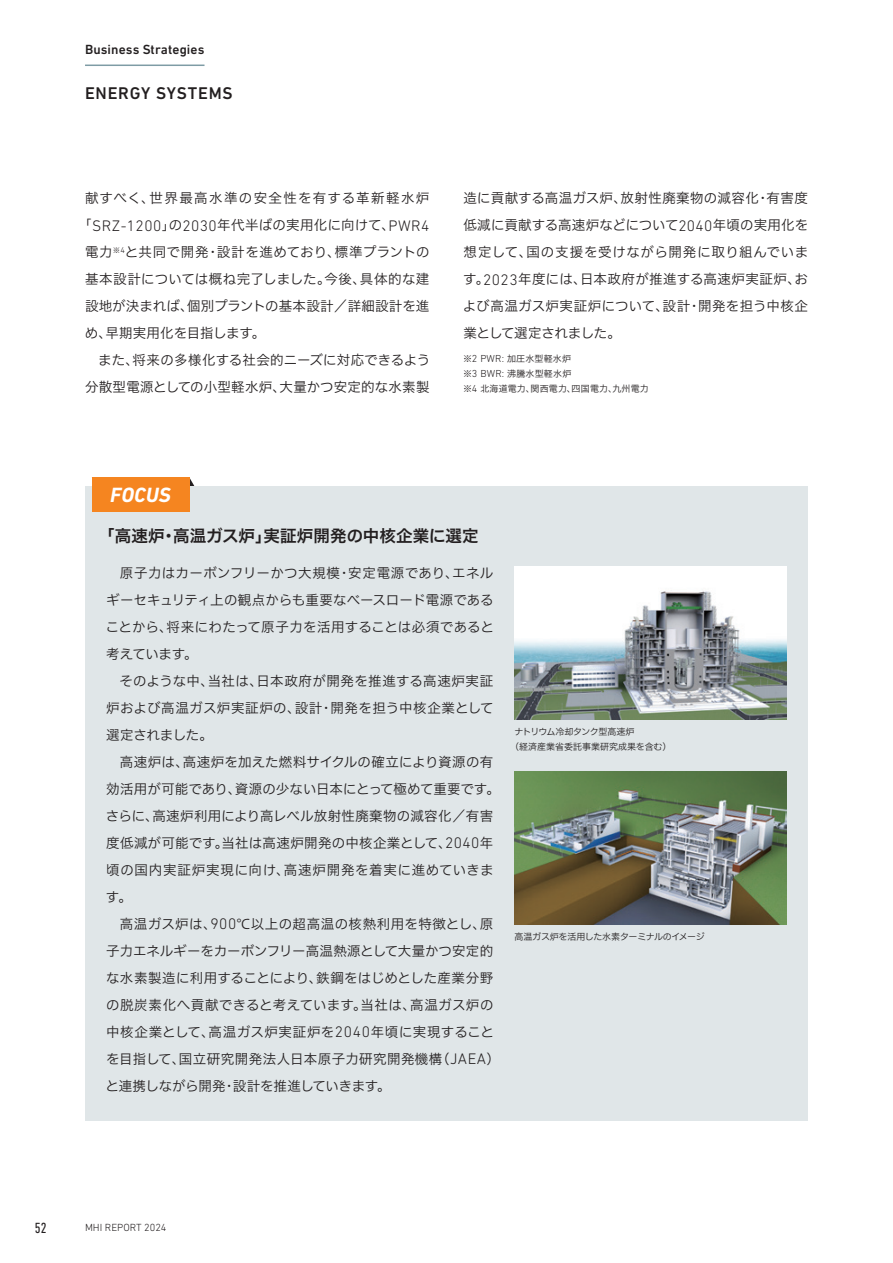
<style>
.page{position:relative;width:893px;height:1263px;background:#fff}
.page>*{position:absolute;margin:0;border:0;box-sizing:border-box;transform-origin:0 0}
.t1{font:italic 700 21px "DIN Next LT Pro";color:#fff}
.t2{font:500 17.25px "DIN Next LT Pro";letter-spacing:.045em;color:#231f20}
.t3{font:16.5px "Hiragino UD Sans F Std N W6";letter-spacing:.01em;color:#231f20}
.t4{font:condensed 15px "DIN Next LT Pro";color:#231f20}
.t5{font:13.5px/27px "Hiragino UD Sans F Std N W3";letter-spacing:.02em;color:#231f20;text-align:justify}
.t6{font:13.5px "Hiragino UD Sans F Std N W3";color:#231f20}
.t7{font:13.5px "Hiragino UD Sans F Std N W3";letter-spacing:.105em;color:#231f20}
.t8{font:500 13.5px "DIN Next LT Pro";letter-spacing:.01em;color:#231f20}
.t9{font:13.5px "Hiragino UD Sans F Std N W3";letter-spacing:-.005em;color:#231f20}
.t10{font:300 10.5px "DIN Next LT Pro";color:#231f20}
.t11{font:9px/15px "Hiragino UD Sans F Std N W3";letter-spacing:.02em;color:#231f20}
.t12{font:9px/15px "Hiragino UD Sans F Std N W3";color:#231f20}
.t13{font:9px "Hiragino UD Sans F Std N W3";letter-spacing:-.025em;color:#231f20}
.s1{font-family:"DIN Next LT Pro";font-weight:300;font-size:15.45px}
.s2{font-family:"DIN Next LT Pro";font-weight:300;font-size:10.35px}
</style>
<div class="page">
<svg style="left:189px;top:477px;width:6px;height:9px"></svg>
<div style="left:85px;top:486px;width:723px;height:635px;background:#e0e6e8"></div>
<div style="left:92px;top:477px;width:97px;height:34px;background:#f58520"></div>
<img style="left:514px;top:567px;width:273px;height:153px">
<img style="left:514px;top:771px;width:273px;height:154px">
<hr style="left:85px;top:65px;width:119px;height:1px;background:#7e9ca5">
<p class="t8" style="left:85px;top:41px;width:121px">Business Strategies</p>
<p class="t2" style="left:85px;top:83px;width:149px">ENERGY SYSTEMS</p>
<p class="t7" style="left:85px;top:188px;width:346px">献すべく、世界最高水準の安全性を有する革新軽水炉</p>
<p class="t5" style="left:78px;top:211px;width:353px">「<span class="s1">SRZ-1200</span>」の<span class="s1">2030</span>年代半ばの実用化に向けて、<span class="s1">PWR4</span></p>
<p class="t5" style="left:85px;top:238px;width:346px">電力<sup>※</sup><sup>4</sup>と共同で開発・設計を進めており、標準プラントの</p>
<p class="t5" style="left:85px;top:265px;width:346px">基本設計については概ね完了しました。今後、具体的な建</p>
<p class="t6" style="left:85px;top:296px;width:346px">設地が決まれば、個別プラントの基本設計／詳細設計を進</p>
<p class="t9" style="left:85px;top:323px;width:182px">め、早期実用化を目指します。</p>
<p class="t5" style="left:98px;top:346px;width:333px">また、将来の多様化する社会的ニーズに対応できるよう</p>
<p class="t5" style="left:85px;top:373px;width:346px">分散型電源としての小型軽水炉、大量かつ安定的な水素製</p>
<p class="t5" style="left:463px;top:184px;width:347px">造に貢献する高温ガス炉、放射性廃棄物の減容化・有害度低減に貢献する高速炉などについて<span class="s1">2040</span>年頃の実用化を想定して、国の支援を受けながら開発に取り組んでいます。<span class="s1">2023</span>年度には、日本政府が推進する高速炉実証炉、および高温ガス炉実証炉について、設計・開発を担う中核企業として選定されました。</p>
<p class="t11" style="left:463px;top:350px;width:187px">※<span class="s2">2 PWR:</span> 加圧水型軽水炉<br>※<span class="s2">3 BWR:</span> 沸騰水型軽水炉<br>※<span class="s2">4</span> 北海道電力、関西電力、四国電力、九州電力</p>
<h1 class="t1" style="left:110px;top:482px;width:62px">FOCUS</h1>
<p class="t3" style="left:98px;top:523px;width:382px">「高速炉・高温ガス炉」実証炉開発の中核企業に選定</p>
<p class="t5" style="left:106px;top:558px;width:390px;text-indent:14px">原子力はカーボンフリーかつ大規模・安定電源であり、エネルギーセキュリティ上の観点からも重要なベースロード電源であることから、将来にわたって原子力を活用することは必須であると考えています。</p>
<p class="t5" style="left:106px;top:666px;width:389px;text-indent:13px">そのような中、当社は、日本政府が開発を推進する高速炉実証炉および高温ガス炉実証炉の、設計・開発を担う中核企業として選定されました。</p>
<p class="t5" style="left:106px;top:747px;width:396px;text-align:left;text-indent:14px">高速炉は、高速炉を加えた燃料サイクルの確立により資源の有効活用が可能であり、資源の少ない日本にとって極めて重要です。さらに、高速炉利用により高レベル放射性廃棄物の減容化／有害度低減が可能です。当社は高速炉開発の中核企業として、<span class="s1">2040</span>年頃の国内実証炉実現に向け、高速炉開発を着実に進めていきます。</p>
<p class="t5" style="left:106px;top:909px;width:396px;text-align:left;text-indent:14px">高温ガス炉は、<span class="s1">900</span>℃以上の超高温の核熱利用を特徴とし、原子力エネルギーをカーボンフリー高温熱源として大量かつ安定的な水素製造に利用することにより、鉄鋼をはじめとした産業分野の脱炭素化へ貢献できると考えています。当社は、高温ガス炉の中核企業として、高温ガス炉実証炉を<span class="s1">2040</span>年頃に実現することを目指して、国立研究開発法人日本原子力研究開発機構（<span class="s1">JAEA</span>）と連携しながら開発・設計を推進していきます。</p>
<p class="t12" style="left:510px;top:723px;width:163px;text-indent:4px">ナトリウム冷却タンク型高速炉<br>（経済産業省委託事業研究成果を含む）</p>
<p class="t13" style="left:514px;top:929px;width:192px">高温ガス炉を活用した水素ターミナルのイメージ</p>
<p class="t4" style="left:35px;top:1219px;width:14px">52</p>
<p class="t10" style="left:85px;top:1222px;width:83px">MHI REPORT 2024</p>
</div>
